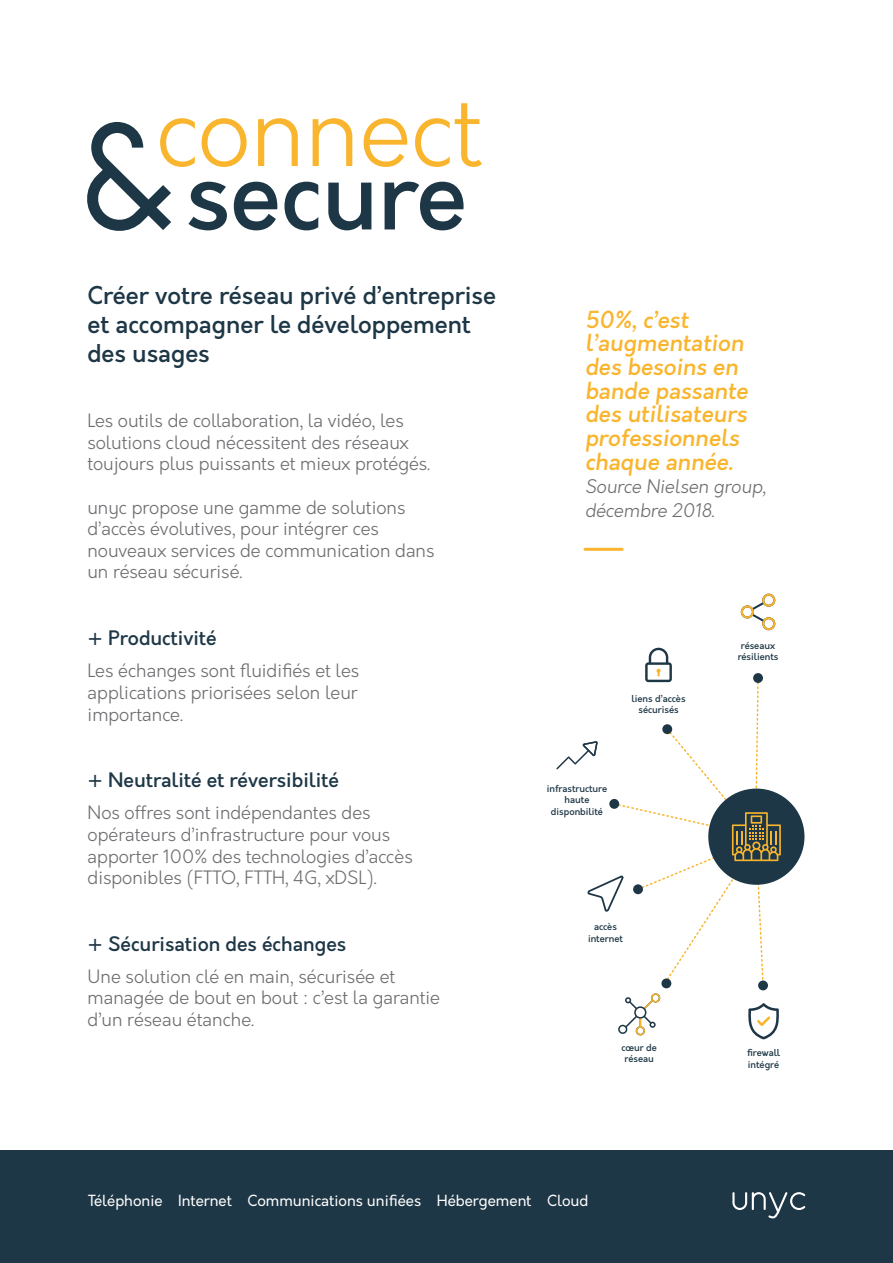
<style>
.page{position:relative;width:893px;height:1263px;background:#fff}
.page>*{position:absolute;margin:0;border:0;box-sizing:border-box;transform-origin:0 0}
.t1{font:300 93.75px "Orkney";color:#f9b52d}
.t2{font:500 93.75px "Orkney";color:#1e3746}
.t3{font:500 24px/28.8px "Orkney";color:#1e3746}
.t4{font:italic 500 22.5px/23.7px "Orkney";color:#f9b52d}
.t5{font:500 19.5px "Orkney";color:#1e3746}
.t6{font:300 18px/21.6px "Orkney";color:#6c6d70}
.t7{font:italic 300 18px/23.7px "Orkney";color:#6c6d70}
.t8{font:15px "Orkney";color:#fff}
.t9{font:500 9.45px/11.2px "Orkney";color:#1e3746;text-align:center}
.s1{font-weight:400;font-size:141.75px}
</style>
<div class="page">
<div style="left:0;top:1150px;width:893px;height:113px;background:#1e3746"></div>
<hr style="left:585px;top:548px;width:37px;height:3px;background:#f9b52d">
<div style="left:708px;top:788px;width:96px;height:97px;background:#1e3746;border-radius:50%"></div>
<svg style="left:748px;top:1003px;width:31px;height:36px"></svg>
<div style="left:758px;top:980px;width:10px;height:10px;background:#1e3746;border-radius:50%"></div>
<svg style="left:618px;top:993px;width:42px;height:42px"></svg>
<svg style="left:556px;top:648px;width:225px;height:339px"></svg>
<div style="left:753px;top:673px;width:10px;height:10px;background:#1e3746;border-radius:50%"></div>
<svg style="left:741px;top:594px;width:34px;height:36px"></svg>
<svg style="left:732px;top:1192px;width:73px;height:26px"></svg>
<p class="t1" style="left:156px;top:72px;width:328px">connect</p>
<p class="t2" style="left:73px;top:134px;width:396px"><span class="s1">&amp;</span>secure</p>
<p class="t3" style="left:87px;top:282px;width:410px">Créer votre réseau privé d’entreprise et accompagner le développement des usages</p>
<p class="t6" style="left:87px;top:410px;width:344px">Les outils de collaboration, la vidéo, les solutions cloud nécessitent des réseaux toujours plus puissants et mieux protégés.</p>
<p class="t6" style="left:87px;top:496px;width:349px">unyc propose une gamme de solutions d’accès évolutives, pour intégrer ces nouveaux services de communication dans un réseau sécurisé.</p>
<p class="t5" style="left:88px;top:625px;width:131px">+ Productivité</p>
<p class="t6" style="left:88px;top:660px;width:273px;text-align:justify">Les échanges sont fluidifiés et les applications priorisées selon leur importance.</p>
<p class="t5" style="left:88px;top:767px;width:253px">+ Neutralité et réversibilité</p>
<p class="t6" style="left:88px;top:802px;width:327px">Nos offres sont indépendantes des opérateurs d’infrastructure pour vous apporter 100% des technologies d’accès disponibles (FTTO, FTTH, 4G, xDSL).</p>
<p class="t5" style="left:88px;top:931px;width:260px">+ Sécurisation des échanges</p>
<p class="t6" style="left:88px;top:966px;width:354px">Une solution clé en main, sécurisée et managée de bout en bout : c’est la garantie d’un réseau étanche.</p>
<p class="t4" style="left:585px;top:308px;width:164px">50%, c’est l’augmentation des besoins en bande passante des utilisateurs professionnels chaque année.</p>
<p class="t7" style="left:585px;top:475px;width:182px">Source Nielsen group, décembre 2018.</p>
<p class="t9" style="left:631px;top:693px;width:56px">liens d’accès sécurisés</p>
<p class="t9" style="left:547px;top:783px;width:62px">infrastructure haute disponbilité</p>
<p class="t9" style="left:588px;top:921px;width:36px">accès internet</p>
<p class="t9" style="left:621px;top:1042px;width:37px">cœur de réseau</p>
<p class="t9" style="left:738px;top:640px;width:42px">réseaux résilients</p>
<p class="t9" style="left:747px;top:1047px;width:35px;text-align:left">firewall intégré</p>
<p class="t8" style="left:88px;top:1190px;width:502px">Téléphonie Internet Communications unifiées Hébergement Cloud</p>
</div>
